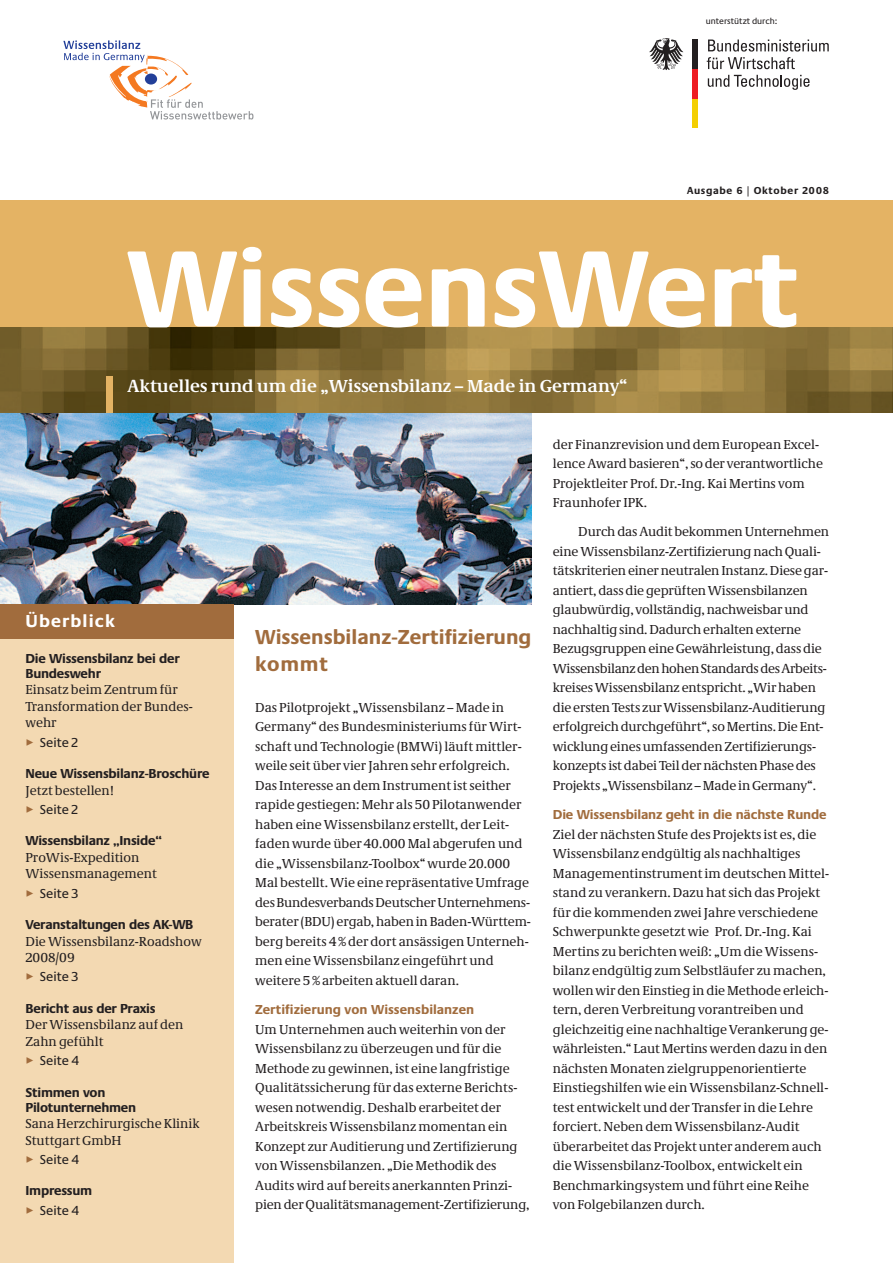
<style>
.page{position:relative;width:893px;height:1263px;background:#fff}
.page>*{position:absolute;margin:0;border:0;box-sizing:border-box;transform-origin:0 0}
.t1{font:700 112.5px "Neue Praxis";letter-spacing:-.005em;color:#fff}
.t2{font:700 21px/27px "Neue Praxis";color:#a16c3d}
.t3{font:700 18px "Neue Demos";color:#fff}
.t4{font:700 18px "Neue Praxis";letter-spacing:.06em;color:#fff}
.t5{font:13.5px/19.5px "Neue Demos";color:#231f20}
.t6{font:700 13.5px/15px "Neue Praxis";letter-spacing:-.02em;color:#231f20}
.t7{font:700 13.5px "Neue Praxis";letter-spacing:-.01em;color:#a16c3d}
.t8{font:13.5px "Neue Praxis";color:#231f20}
.t9{font:700 10.5px "Neue Praxis";letter-spacing:.06em;color:#231f20}
.t10{font:9px "Neue Praxis";color:#231f20}
.s1{color:#a16c3d}
</style>
<div class="page">
<div style="left:0;top:412px;width:234px;height:851px;background:#f3d9b2"></div>
<img style="left:0;top:412px;width:531px;height:192px">
<div style="left:692px;top:98px;width:5px;height:30px;background:#f4cf02"></div>
<div style="left:692px;top:69px;width:5px;height:29px;background:#ee1d23"></div>
<div style="left:692px;top:40px;width:5px;height:29px;background:#231f20"></div>
<svg style="left:649px;top:38px;width:34px;height:32px"></svg>
<svg style="left:707px;top:40px;width:122px;height:29px"></svg>
<svg style="left:708px;top:75px;width:102px;height:15px"></svg>
<svg style="left:63px;top:40px;width:190px;height:80px"></svg>
<div style="left:0;top:200px;width:893px;height:212px;background:#e4b364"></div>
<img style="left:0;top:327px;width:893px;height:85px">
<div style="left:106px;top:376px;width:7px;height:36px;background:#e4b364"></div>
<div style="left:0;top:604px;width:234px;height:35px;background:#a16c3d"></div>
<p class="t10" style="left:706px;top:18px;width:73px">unterstützt durch:</p>
<p class="t9" style="left:687px;top:186px;width:144px">Ausgabe 6 | Oktober 2008</p>
<h1 class="t1" style="left:127px;top:247px;width:675px">WissensWert</h1>
<h3 class="t3" style="left:128px;top:379px;width:501px">Aktuelles rund um die „Wissensbilanz – Made in Germany“</h3>
<h3 class="t4" style="left:26px;top:614px;width:91px">Überblick</h3>
<p class="t6" style="left:26px;top:652px;width:156px">Die Wissensbilanz bei der<br>Bundeswehr</p>
<p class="t5" style="left:26px;top:683px;width:169px;line-height:16.5px">Einsatz beim Zentrum für<br>Transformation der Bundes&shy;wehr</p>
<p class="t8" style="left:26px;top:737px;width:54px"><span class="s1">✓</span> Seite 2</p>
<p class="t6" style="left:26px;top:767px;width:186px">Neue Wissensbilanz-Broschüre</p>
<p class="t5" style="left:26px;top:781px;width:90px">Jetzt bestellen!</p>
<p class="t8" style="left:26px;top:804px;width:54px"><span class="s1">✓</span> Seite 2</p>
<p class="t6" style="left:26px;top:834px;width:138px">Wissensbilanz „Inside“</p>
<p class="t5" style="left:26px;top:850px;width:133px;line-height:16.5px">ProWis-Expedition<br>Wissensmanagement</p>
<p class="t8" style="left:26px;top:888px;width:55px"><span class="s1">✓</span> Seite 3</p>
<p class="t6" style="left:26px;top:918px;width:169px">Veranstaltungen des AK-WB</p>
<p class="t5" style="left:26px;top:934px;width:178px;line-height:16.5px">Die Wissensbilanz-Roadshow<br>2008/09</p>
<p class="t8" style="left:26px;top:972px;width:55px"><span class="s1">✓</span> Seite 3</p>
<p class="t6" style="left:26px;top:1002px;width:132px">Bericht aus der Praxis</p>
<p class="t5" style="left:26px;top:1018px;width:159px;line-height:16.5px">Der Wissensbilanz auf den<br>Zahn gefühlt</p>
<p class="t8" style="left:26px;top:1056px;width:55px"><span class="s1">✓</span> Seite 4</p>
<p class="t6" style="left:26px;top:1086px;width:112px">Stimmen von<br>Pilotunternehmen</p>
<p class="t5" style="left:26px;top:1116px;width:176px;line-height:16.5px">Sana Herzchirurgische Klinik<br>Stuttgart GmbH</p>
<p class="t8" style="left:26px;top:1154px;width:55px"><span class="s1">✓</span> Seite 4</p>
<p class="t6" style="left:26px;top:1184px;width:68px">Impressum</p>
<p class="t8" style="left:26px;top:1205px;width:55px"><span class="s1">✓</span> Seite 4</p>
<h2 class="t2" style="left:255px;top:625px;width:278px">Wissensbilanz-Zertifizierung kommt</h2>
<p class="t5" style="left:255px;top:699px;width:277px">Das Pilotprojekt „Wissensbilanz – Made in Germany“ des Bundesministeriums für Wirt&shy;schaft und Technologie (BMWi) läuft mittler&shy;weile seit über vier Jahren sehr erfolgreich.<br>Das Interesse an dem Instrument ist seither rapide gestiegen: Mehr als 50 Pilotanwender haben eine Wissensbilanz erstellt, der Leit&shy;faden wurde über 40.000 Mal abgerufen und die „Wissensbilanz-Toolbox“ wurde 20.000<br>Mal bestellt. Wie eine repräsentative Umfrage des Bundesverbands Deutscher Unternehmens&shy;berater (BDU) ergab, haben in Baden-Württem&shy;berg bereits 4 % der dort ansässigen Unterneh&shy;men eine Wissensbilanz eingeführt und weitere 5 % arbeiten aktuell daran.</p>
<p class="t7" style="left:255px;top:1004px;width:221px">Zertifizierung von Wissensbilanzen</p>
<p class="t5" style="left:255px;top:1020px;width:276px">Um Unternehmen auch weiterhin von der Wissensbilanz zu überzeugen und für die Methode zu gewinnen, ist eine langfristige Qualitätssicherung für das externe Berichts&shy;wesen notwendig. Deshalb erarbeitet der Arbeitskreis Wissensbilanz momentan ein Konzept zur Auditierung und Zertifizierung von Wissensbilanzen. „Die Methodik des Audits wird auf bereits anerkannten Prinzi&shy;pien der Qualitätsmanagement-Zertifizierung,</p>
<p class="t5" style="left:553px;top:435px;width:272px">der Finanzrevision und dem European Excel&shy;lence Award basieren“, so der verantwortliche Projektleiter Prof. Dr.-Ing. Kai Mertins vom Fraunhofer IPK.</p>
<p class="t5" style="left:553px;top:523px;width:278px;text-indent:26px">Durch das Audit bekommen Unternehmen eine Wissensbilanz-Zertifizierung nach Quali&shy;tätskriterien einer neutralen Instanz. Diese gar&shy;antiert, dass die geprüften Wissensbilanzen glaubwürdig, vollständig, nachweisbar und nachhaltig sind. Dadurch erhalten externe Bezugsgruppen eine Gewährleistung, dass die Wissensbilanz den hohen Standards des Arbeits&shy;kreises Wissensbilanz entspricht. „Wir haben die ersten Tests zur Wissensbilanz-Auditierung erfolgreich durchgeführt“, so Mertins. Die Ent&shy;wicklung eines umfassenden Zertifizierungs&shy;konzepts ist dabei Teil der nächsten Phase des Projekts „Wissensbilanz – Made in Germany“.</p>
<p class="t7" style="left:553px;top:809px;width:275px">Die Wissensbilanz geht in die nächste Runde</p>
<p class="t5" style="left:553px;top:825px;width:278px">Ziel der nächsten Stufe des Projekts ist es, die Wissensbilanz endgültig als nachhaltiges Managementinstrument im deutschen Mittel&shy;stand zu verankern. Dazu hat sich das Projekt für die kommenden zwei Jahre verschiedene Schwerpunkte gesetzt wie Prof. Dr.-Ing. Kai Mertins zu berichten weiß: „Um die Wissens&shy;bilanz endgültig zum Selbstläufer zu machen, wollen wir den Einstieg in die Methode erleich&shy;tern, deren Verbreitung vorantreiben und gleichzeitig eine nachhaltige Verankerung ge&shy;währleisten.“ Laut Mertins werden dazu in den nächsten Monaten zielgruppenorientierte Einstiegshilfen wie ein Wissensbilanz-Schnell&shy;test entwickelt und der Transfer in die Lehre forciert. Neben dem Wissensbilanz-Audit überarbeitet das Projekt unter anderem auch die Wissensbilanz-Toolbox, entwickelt ein Benchmarkingsystem und führt eine Reihe von Folgebilanzen durch.</p>
</div>
